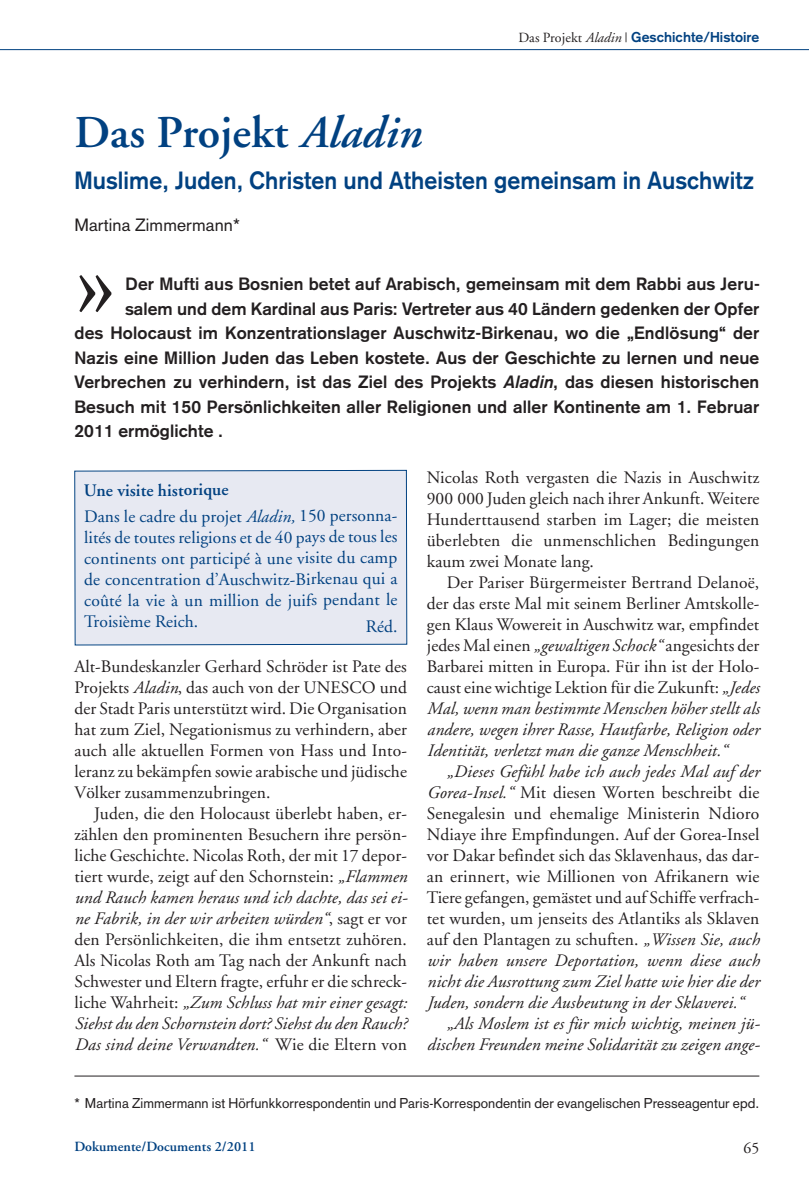
<style>
.page{position:relative;width:809px;height:1191px;background:#fff}
.page>*{position:absolute;margin:0;border:0;box-sizing:border-box;transform-origin:0 0}
.t1{font:111.48px "Adobe Garamond";color:#231f20}
.t2{font:600 45.5px "Adobe Garamond";letter-spacing:.005em;color:#014181}
.t3{font:700 24.5px "Akzidenz Grotesk";letter-spacing:.005em;color:#014181;scale:.94 1}
.t4{font:17.5px/21px "Adobe Garamond";letter-spacing:.005em;color:#231f20;text-align:justify}
.t5{font:700 17.5px "Akzidenz Grotesk";letter-spacing:.01em;color:#231f20}
.t6{font:italic 17.5px "Adobe Garamond";letter-spacing:.005em;color:#231f20}
.t7{font:17.5px/21px "Adobe Garamond";letter-spacing:.005em;color:#014181}
.t8{font:17.5px "Akzidenz Grotesk";letter-spacing:.005em;color:#231f20}
.t9{font:15.75px "Adobe Garamond";color:#231f20}
.t10{font:14px "Akzidenz Grotesk";letter-spacing:.005em;color:#231f20}
.t11{font:700 14px "Akzidenz Grotesk";letter-spacing:.005em;color:#014181}
.t12{font:600 14px "Adobe Garamond";letter-spacing:.005em;color:#014181}
.s1{font-family:"Adobe Garamond";font-weight:400;color:#231f20}
.s2{font-family:"Adobe Garamond";font-weight:400;font-style:italic;color:#231f20}
.s3{font-style:italic}
.s4{font-weight:600}
</style>
<div class="page">
<hr style="left:0;top:49px;width:809px;height:1px;background:#014181">
<hr style="left:74px;top:1075px;width:685px;height:1px;background:#231f20">
<div style="left:74px;top:469px;width:333px;height:177px;background:#e7e9f2"></div>
<p class="t11" style="left:518px;top:32px;width:242px"><span class="s1">Das Projekt</span> <span class="s2">Aladin</span> <span class="s1">|</span> Geschichte/Histoire</p>
<h2 class="t2" style="left:74px;top:114px;width:347px">Das Projekt <span class="s3">Aladin</span></h2>
<h3 class="t3" style="left:74px;top:172px;width:724px">Muslime, Juden, Christen und Atheisten gemeinsam in Auschwitz</h3>
<p class="t8" style="left:74px;top:219px;width:167px">Martina Zimmermann*</p>
<h1 class="t1" style="left:74px;top:237px;width:44px">»</h1>
<p class="t5" style="left:125px;top:278px;width:636px">Der Mufti aus Bosnien betet auf Arabisch, gemeinsam mit dem Rabbi aus Jeru-</p>
<p class="t5" style="left:125px;top:302px;width:636px">salem und dem Kardinal aus Paris: Vertreter aus 40 Ländern gedenken der Opfer</p>
<p class="t5" style="left:74px;top:327px;width:686px">des Holocaust im Konzentrationslager Auschwitz-Birkenau, wo die „Endlösung“ der</p>
<p class="t5" style="left:74px;top:351px;width:686px">Nazis eine Million Juden das Leben kostete. Aus der Geschichte zu lernen und neue</p>
<p class="t5" style="left:74px;top:376px;width:686px">Verbrechen zu verhindern, ist das Ziel des Projekts <span class="s3">Aladin</span>, das diesen historischen</p>
<p class="t5" style="left:74px;top:400px;width:686px">Besuch mit 150 Persönlichkeiten aller Religionen und aller Kontinente am 1. Februar</p>
<p class="t5" style="left:74px;top:425px;width:150px">2011 ermöglichte .</p>
<p class="t7" style="left:84px;top:478px;width:315px;line-height:26.1px"><span class="s4">Une visite historique<br></span>Dans le cadre du projet <span class="s3">Aladin,</span> 150 personna-</p>
<p class="t7" style="left:84px;top:528px;width:315px;text-align:justify">lités de toutes religions et de 40 pays de tous les continents ont participé à une visite du camp de concentration d’Auschwitz-Birkenau qui a coûté la vie à un million de juifs pendant le Troisième Reich.</p>
<p class="t7" style="left:366px;top:617px;width:33px">Réd.</p>
<p class="t4" style="left:74px;top:657px;width:334px">Alt-Bundeskanzler Gerhard Schröder ist Pate des Projekts <span class="s3">Aladin</span>, das auch von der UNESCO und der Stadt Paris unterstützt wird. Die Organisation hat zum Ziel, Negationismus zu verhindern, aber auch alle aktuellen Formen von Hass und Into&shy;leranz zu bekämpfen sowie arabische und jüdische Völker zusammenzubringen.</p>
<p class="t4" style="left:74px;top:804px;width:335px;text-indent:20px">Juden, die den Holocaust überlebt haben, er&shy;zählen den prominenten Besuchern ihre persön&shy;liche Geschichte. Nicolas Roth, der mit 17 depor&shy;tiert wurde, zeigt auf den Schornstein: <span class="s3">„Flammen und Rauch kamen heraus und ich dachte, das sei ei&shy;ne Fabrik, in der wir arbeiten würden“</span>, sagt er vor den Persönlichkeiten, die ihm entsetzt zuhören.<br>Als Nicolas Roth am Tag nach der Ankunft nach Schwester und Eltern fragte, erfuhr er die schreck&shy;liche Wahrheit: <span class="s3">„Zum Schluss hat mir einer gesagt:<br>Siehst du den Schornstein dort? Siehst du den Rauch?<br>Das sind deine Verwandten.“</span> Wie die Eltern von</p>
<p class="t4" style="left:427px;top:468px;width:334px">Nicolas Roth vergasten die Nazis in Auschwitz 900 000 Juden gleich nach ihrer Ankunft. Weitere Hunderttausend starben im Lager; die meisten überlebten die unmenschlichen Bedingungen kaum zwei Monate lang.</p>
<p class="t4" style="left:427px;top:573px;width:334px;text-indent:20px">Der Pariser Bürgermeister Bertrand Delanoë, der das erste Mal mit seinem Berliner Amtskolle&shy;gen Klaus Wowereit in Auschwitz war, empfindet jedes Mal einen <span class="s3">„gewaltigen Schock“</span> angesichts der Barbarei mitten in Europa. Für ihn ist der Holo&shy;caust eine wichtige Lektion für die Zukunft: <span class="s3">„Jedes Mal, wenn man bestimmte Menschen höher stellt als andere, wegen ihrer Rasse, Hautfarbe, Religion oder Identität, verletzt man die ganze Menschheit.“</span></p>
<p class="t6" style="left:446px;top:764px;width:314px">„Dieses Gefühl habe ich auch jedes Mal auf der</p>
<p class="t4" style="left:427px;top:783px;width:334px"><span class="s3">Gorea-Insel.“</span> Mit diesen Worten beschreibt die</p>
<p class="t4" style="left:427px;top:804px;width:334px">Senegalesin und ehemalige Ministerin Ndioro</p>
<p class="t4" style="left:427px;top:825px;width:334px">Ndiaye ihre Empfindungen. Auf der Gorea-Insel</p>
<p class="t4" style="left:427px;top:846px;width:334px">vor Dakar befindet sich das Sklavenhaus, das dar-</p>
<p class="t4" style="left:427px;top:867px;width:334px">an erinnert, wie Millionen von Afrikanern wie</p>
<p class="t4" style="left:427px;top:888px;width:334px">Tiere gefangen, gemästet und auf Schiffe verfrach-</p>
<p class="t4" style="left:427px;top:909px;width:334px">tet wurden, um jenseits des Atlantiks als Sklaven</p>
<p class="t4" style="left:427px;top:930px;width:334px">auf den Plantagen zu schuften. <span class="s3">„Wissen Sie, auch</span></p>
<p class="t6" style="left:427px;top:953px;width:334px">wir haben unsere Deportation, wenn diese auch</p>
<p class="t6" style="left:427px;top:974px;width:334px">nicht die Ausrottung zum Ziel hatte wie hier die der</p>
<p class="t6" style="left:427px;top:995px;width:318px">Juden, sondern die Ausbeutung in der Sklaverei.“</p>
<p class="t6" style="left:446px;top:1016px;width:315px">„Als Moslem ist es für mich wichtig, meinen jü-</p>
<p class="t6" style="left:427px;top:1037px;width:334px">dischen Freunden meine Solidarität zu zeigen ange-</p>
<p class="t10" style="left:74px;top:1098px;width:686px">* Martina Zimmermann ist Hörfunkkorrespondentin und Paris-Korrespondentin der evangelischen Presseagentur epd.</p>
<p class="t12" style="left:74px;top:1141px;width:183px">Dokumente/Documents 2/2011</p>
<p class="t9" style="left:743px;top:1141px;width:17px">65</p>
</div>
